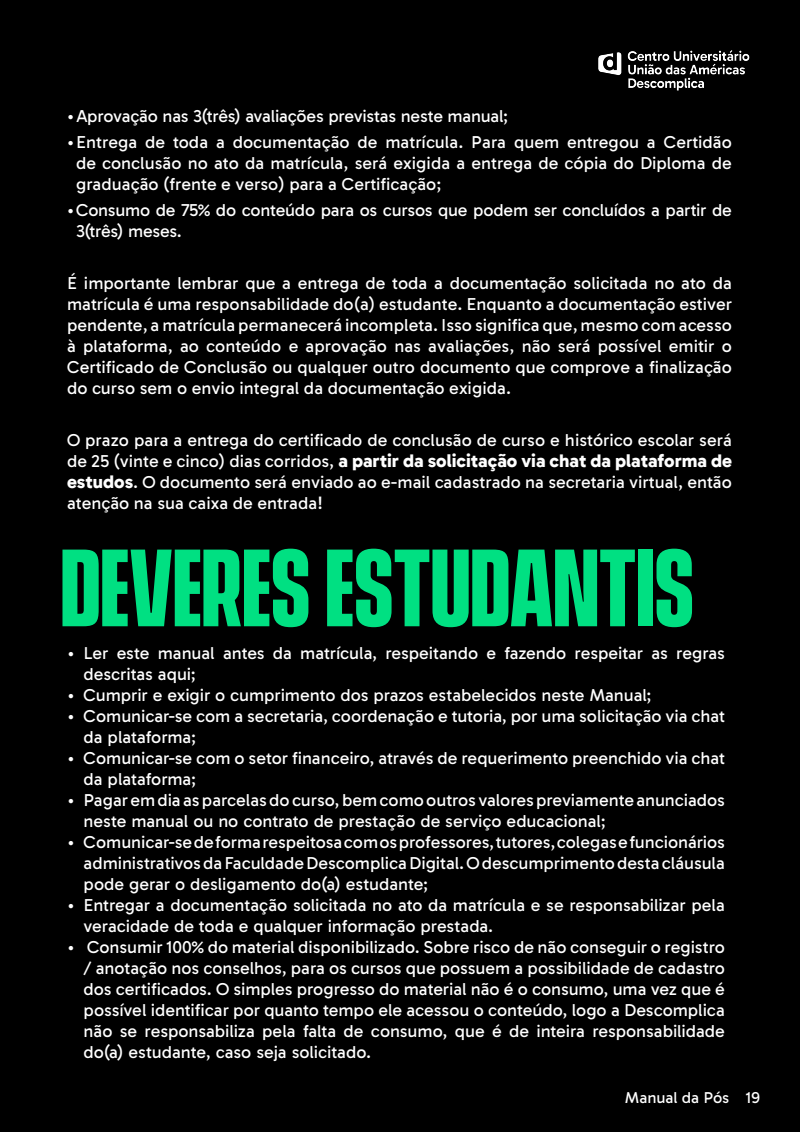
<style>
.page{position:relative;width:800px;height:1132px;background:#000}
.page>*{position:absolute;margin:0;border:0;box-sizing:border-box;transform-origin:0 0}
.Título_1{font:700 100px "Vanguard CF";letter-spacing:-.015em;color:#00e082}
.t1{font:17.5px/21px "Aprova Sans";letter-spacing:-.005em;color:#fff}
.t2{font:16px "Aprova Sans";color:#fff}
.s1{font-weight:900}
</style>
<div class="page">
<img style="left:598px;top:50px;width:152px;height:41px">
<p class="t1" style="left:67px;top:106px;width:443px">•Aprovação nas 3(três) avaliações previstas neste manual;</p>
<p class="t1" style="left:76px;top:132px;width:657px;text-align:justify;text-indent:-9px">•Entrega de toda a documentação de matrícula. Para quem entregou a Certidão de conclusão no ato da matrícula, será exigida a entrega de cópia do Diploma de graduação (frente e verso) para a Certificação;</p>
<p class="t1" style="left:76px;top:200px;width:657px;text-indent:-9px">•Consumo de 75% do conteúdo para os cursos que podem ser concluídos a partir de<br>3(três) meses.</p>
<p class="t1" style="left:67px;top:273px;width:667px;text-align:justify">É importante lembrar que a entrega de toda a documentação solicitada no ato da matrícula é uma responsabilidade do(a) estudante. Enquanto a documentação estiver pendente, a matrícula permanecerá incompleta. Isso significa que, mesmo com acesso à plataforma, ao conteúdo e aprovação nas avaliações, não será possível emitir o Certificado de Conclusão ou qualquer outro documento que comprove a finalização do curso sem o envio integral da documentação exigida.</p>
<p class="t1" style="left:67px;top:430px;width:667px;text-align:justify">O prazo para a entrega do certificado de conclusão de curso e histórico escolar será de 25 (vinte e cinco) dias corridos, <span class="s1">a partir da solicitação via chat da plataforma de estudos</span>. O documento será enviado ao e-mail cadastrado na secretaria virtual, então atenção na sua caixa de entrada!</p>
<h1 class="Título_1" style="left:60px;top:527px;width:636px">DEVERES ESTUDANTIS</h1>
<p class="t1" style="left:84px;top:642px;width:643px;text-indent:-16px">• Ler este manual antes da matrícula, respeitando e fazendo respeitar as regras descritas aqui;</p>
<p class="t1" style="left:68px;top:684px;width:586px">• Cumprir e exigir o cumprimento dos prazos estabelecidos neste Manual;</p>
<p class="t1" style="left:84px;top:705px;width:643px;text-indent:-16px">• Comunicar-se com a secretaria, coordenação e tutoria, por uma solicitação via chat da plataforma;</p>
<p class="t1" style="left:84px;top:747px;width:643px;text-indent:-16px">• Comunicar-se com o setor financeiro, através de requerimento preenchido via chat da plataforma;</p>
<p class="t1" style="left:84px;top:789px;width:643px;text-indent:-16px">• Pagar em dia as parcelas do curso, bem como outros valores previamente anunciados neste manual ou no contrato de prestação de serviço educacional;</p>
<p class="t1" style="left:84px;top:831px;width:643px;text-align:justify;text-indent:-16px">• Comunicar-se de forma respeitosa com os professores, tutores, colegas e funcionários administrativos da Faculdade Descomplica Digital. O descumprimento desta cláusula pode gerar o desligamento do(a) estudante;</p>
<p class="t1" style="left:84px;top:894px;width:643px;text-indent:-16px">• Entregar a documentação solicitada no ato da matrícula e se responsabilizar pela veracidade de toda e qualquer informação prestada.</p>
<p class="t1" style="left:84px;top:936px;width:643px;text-align:justify;text-indent:-16px">• Consumir 100% do material disponibilizado. Sobre risco de não conseguir o registro / anotação nos conselhos, para os cursos que possuem a possibilidade de cadastro dos certificados. O simples progresso do material não é o consumo, uma vez que é possível identificar por quanto tempo ele acessou o conteúdo, logo a Descomplica não se responsabiliza pela falta de consumo, que é de inteira responsabilidade do(a) estudante, caso seja solicitado.</p>
<p class="t2" style="left:625px;top:1087px;width:137px">Manual da Pós 19</p>
</div>
